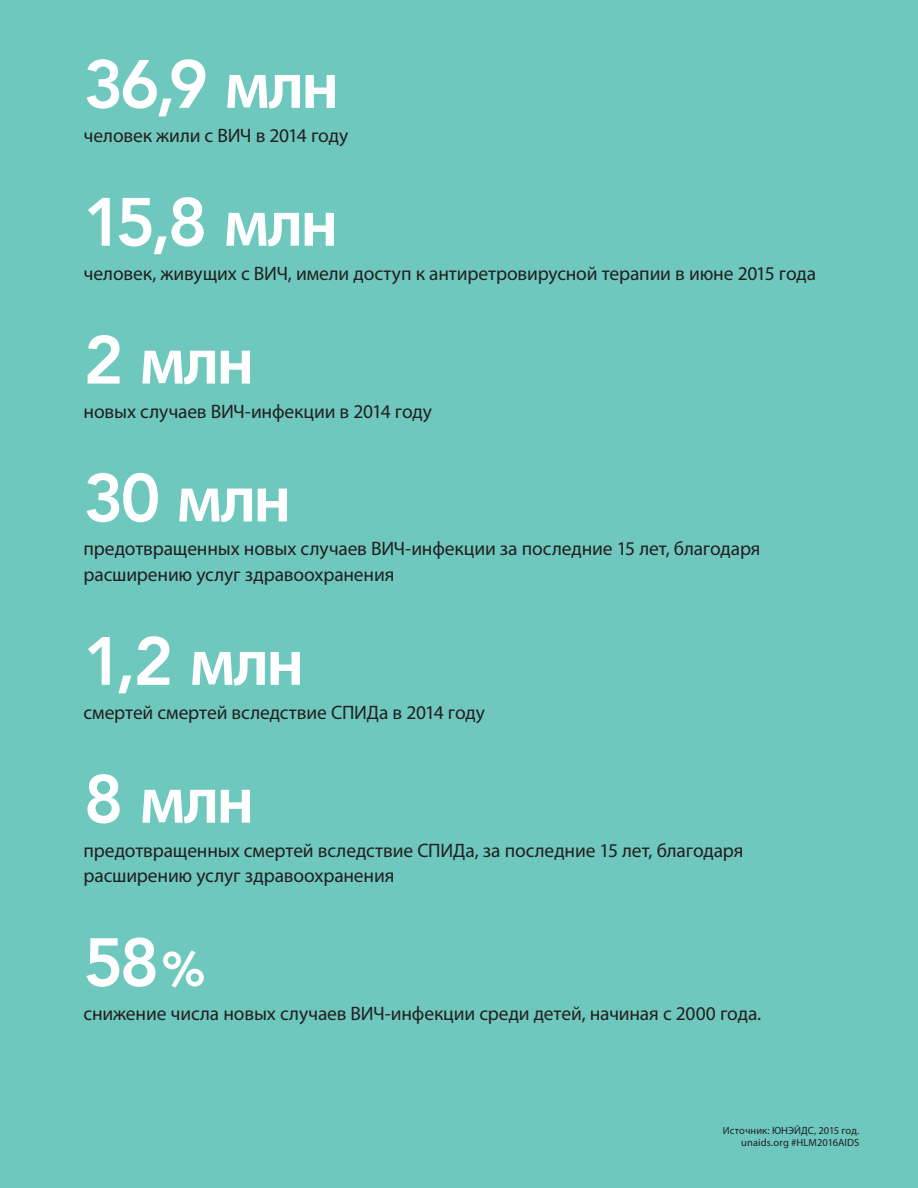
<style>
.page{position:relative;width:918px;height:1188px;background:#6ec8be}
.page>*{position:absolute;margin:0;border:0;box-sizing:border-box;transform-origin:0 0}
.t1{font:800 67.5px "Avenir";color:#fff}
.t2{font:600 67.5px "Myriad Pro";letter-spacing:-.035em;color:#fff}
.t3{font:19.5px/25.5px "Myriad Pro";letter-spacing:-.01em;color:#231f20}
.t4{font:10.5px/12.6px "Myriad Pro";letter-spacing:.01em;color:#231f20;text-align:right}
.s1{font-family:"Myriad Pro";font-weight:600}
.s2{font-family:"Avenir";font-weight:800}
.s3{font-size:48px}
</style>
<div class="page">
<h1 class="t1" style="left:84px;top:44px;width:257px">36,9 <span class="s1">млн</span></h1>
<p class="t3" style="left:84px;top:122px;width:266px">человек жили с ВИЧ в 2014 году</p>
<h1 class="t1" style="left:84px;top:182px;width:256px">15,8 <span class="s1">млн</span></h1>
<p class="t3" style="left:84px;top:260px;width:734px">человек, живущих с ВИЧ, имели доступ к антиретровирусной терапии в июне 2015 года</p>
<h1 class="t2" style="left:84px;top:318px;width:172px"><span class="s2">2</span> млн</h1>
<p class="t3" style="left:84px;top:398px;width:350px">новых случаев ВИЧ-инфекции в 2014 году</p>
<h1 class="t2" style="left:84px;top:456px;width:209px"><span class="s2">30</span> млн</h1>
<p class="t3" style="left:84px;top:536px;width:679px">предотвращенных новых случаев ВИЧ-инфекции за последние 15 лет, благодаря расширению услуг здравоохранения</p>
<h1 class="t1" style="left:84px;top:621px;width:222px">1,2 <span class="s1">млн</span></h1>
<p class="t3" style="left:84px;top:699px;width:403px">смертей смертей вследствие СПИДа в 2014 году</p>
<h1 class="t2" style="left:84px;top:757px;width:172px"><span class="s2">8</span> млн</h1>
<p class="t3" style="left:84px;top:837px;width:661px">предотвращенных смертей вследствие СПИДа, за последние 15 лет, благодаря расширению услуг здравоохранения</p>
<h1 class="t1" style="left:84px;top:923px;width:123px">58 <span class="s3">%</span></h1>
<p class="t3" style="left:84px;top:1000px;width:679px">снижение числа новых случаев ВИЧ-инфекции среди детей, начиная с 2000 года.</p>
<p class="t4" style="left:723px;top:1124px;width:138px">Источник: ЮНЭЙДС, 2015 год. unaids.org #HLM2016AIDS</p>
</div>
